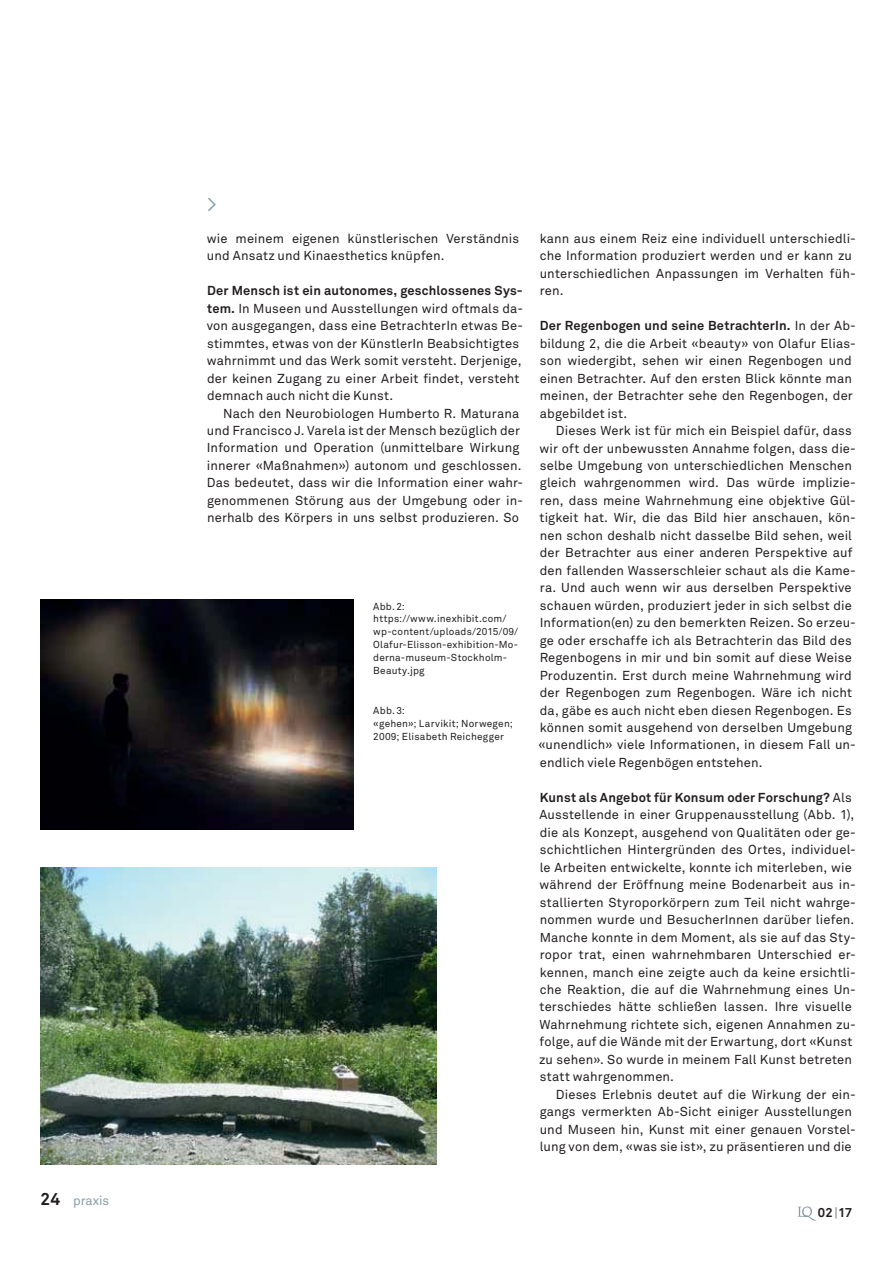
<style>
.page{position:relative;width:893px;height:1263px;background:#fff}
.page>*{position:absolute;margin:0;border:0;box-sizing:border-box;transform-origin:0 0}
.t1{font:21.45px "Akkurat Pro";color:#899ea8}
.t2{font:12.9px/17.4px "Akkurat Pro";letter-spacing:.01em;color:#231f20}
.t3{font:12.9px "Akkurat Pro";color:#899ea8}
.t4{font:700 12.9px "Akkurat Pro";color:#231f20}
.t5{font:10.05px/12.9px "Akkurat Pro";letter-spacing:.02em;color:#231f20}
.s1{font-weight:700;font-size:17.1px;color:#231f20}
.s2{font-weight:700}
.s3{font-family:"Akkurat Light Pro";font-weight:400}
</style>
<div class="page">
<svg style="left:798px;top:1207px;width:18px;height:14px"></svg>
<img style="left:41px;top:868px;width:395px;height:297px">
<img style="left:41px;top:600px;width:312px;height:229px">
<p class="t3" style="left:41px;top:1196px;width:70px"><span class="s1">24</span> praxis</p>
<h1 class="t1" style="left:207px;top:195px;width:12px">&gt;</h1>
<p class="t2" style="left:207px;top:231px;width:314px">wie meinem eigenen künstlerischen Verständnis und Ansatz und Kinaesthetics knüpfen.</p>
<p class="t2" style="left:207px;top:283px;width:318px"><span class="s2">Der Mensch ist ein autonomes, geschlossenes Sys&shy;tem.</span> In Museen und Ausstellungen wird oftmals da&shy;von ausgegangen, dass eine BetrachterIn etwas Be&shy;stimmtes, etwas von der KünstlerIn Beabsichtigtes wahrnimmt und das Werk somit versteht. Derjenige, der keinen Zugang zu einer Arbeit findet, versteht demnach auch nicht die Kunst.</p>
<p class="t2" style="left:207px;top:406px;width:318px;text-indent:16px">Nach den Neurobiologen Humberto R. Maturana und Francisco J. Varela ist der Mensch bezüglich der Information und Operation (unmittelbare Wirkung innerer «Maßnahmen») autonom und geschlossen.<br>Das bedeutet, dass wir die Information einer wahr&shy;genommenen Störung aus der Umgebung oder in&shy;nerhalb des Körpers in uns selbst produzieren. So</p>
<p class="t5" style="left:373px;top:601px;width:146px">Abb. 2: https://www.inexhibit.com/ wp-content/uploads/2015/09/<br>Olafur-Elisson-exhibition-Mo&shy;derna-museum-Stockholm-<br>Beauty.jpg</p>
<p class="t5" style="left:373px;top:705px;width:141px">Abb. 3:<br>«gehen»; Larvikit; Norwegen;<br>2009; Elisabeth Reichegger</p>
<p class="t2" style="left:540px;top:231px;width:318px">kann aus einem Reiz eine individuell unterschiedli&shy;che Information produziert werden und er kann zu unterschiedlichen Anpassungen im Verhalten füh&shy;ren.</p>
<p class="t2" style="left:540px;top:318px;width:318px"><span class="s2">Der Regenbogen und seine BetrachterIn.</span> In der Ab&shy;bildung 2, die die Arbeit «beauty» von Olafur Elias&shy;son wiedergibt, sehen wir einen Regenbogen und einen Betrachter. Auf den ersten Blick könnte man meinen, der Betrachter sehe den Regenbogen, der abgebildet ist.</p>
<p class="t2" style="left:538px;top:423px;width:319px;text-indent:18px">Dieses Werk ist für mich ein Beispiel dafür, dass wir oft der unbewussten Annahme folgen, dass die&shy;selbe Umgebung von unterschiedlichen Menschen gleich wahrgenommen wird. Das würde implizie&shy;ren, dass meine Wahrnehmung eine objektive Gül&shy;tigkeit hat. Wir, die das Bild hier anschauen, kön&shy;nen schon deshalb nicht dasselbe Bild sehen, weil der Betrachter aus einer anderen Perspektive auf den fallenden Wasserschleier schaut als die Kame&shy;ra. Und auch wenn wir aus derselben Perspektive schauen würden, produziert jeder in sich selbst die Information(en) zu den bemerkten Reizen. So erzeu&shy;ge oder erschaffe ich als Betrachterin das Bild des Regenbogens in mir und bin somit auf diese Weise Produzentin. Erst durch meine Wahrnehmung wird der Regenbogen zum Regenbogen. Wäre ich nicht da, gäbe es auch nicht eben diesen Regenbogen. Es können somit ausgehend von derselben Umgebung «unendlich» viele Informationen, in diesem Fall un&shy;endlich viele Regenbögen entstehen.</p>
<p class="t2" style="left:539px;top:790px;width:318px"><span class="s2">Kunst als Angebot für Konsum oder Forschung?</span> Als Ausstellende in einer Gruppenausstellung (Abb. 1), die als Konzept, ausgehend von Qualitäten oder ge&shy;schichtlichen Hintergründen des Ortes, individuel&shy;le Arbeiten entwickelte, konnte ich miterleben, wie während der Eröffnung meine Bodenarbeit aus in&shy;stallierten Styroporkörpern zum Teil nicht wahrge&shy;nommen wurde und BesucherInnen darüber liefen.<br>Manche konnte in dem Moment, als sie auf das Sty&shy;ropor trat, einen wahrnehmbaren Unterschied er&shy;kennen, manch eine zeigte auch da keine ersichtli&shy;che Reaktion, die auf die Wahrnehmung eines Un&shy;terschiedes hätte schließen lassen. Ihre visuelle Wahrnehmung richtete sich, eigenen Annahmen zu&shy;folge, auf die Wände mit der Erwartung, dort «Kunst zu sehen». So wurde in meinem Fall Kunst betreten statt wahrgenommen.</p>
<p class="t2" style="left:540px;top:1087px;width:318px;text-indent:16px">Dieses Erlebnis deutet auf die Wirkung der ein&shy;gangs vermerkten Ab-Sicht einiger Ausstellungen und Museen hin, Kunst mit einer genauen Vorstel&shy;lung von dem, «was sie ist», zu präsentieren und die</p>
<p class="t4" style="left:818px;top:1207px;width:36px">02 <span class="s3">|</span>17</p>
</div>
